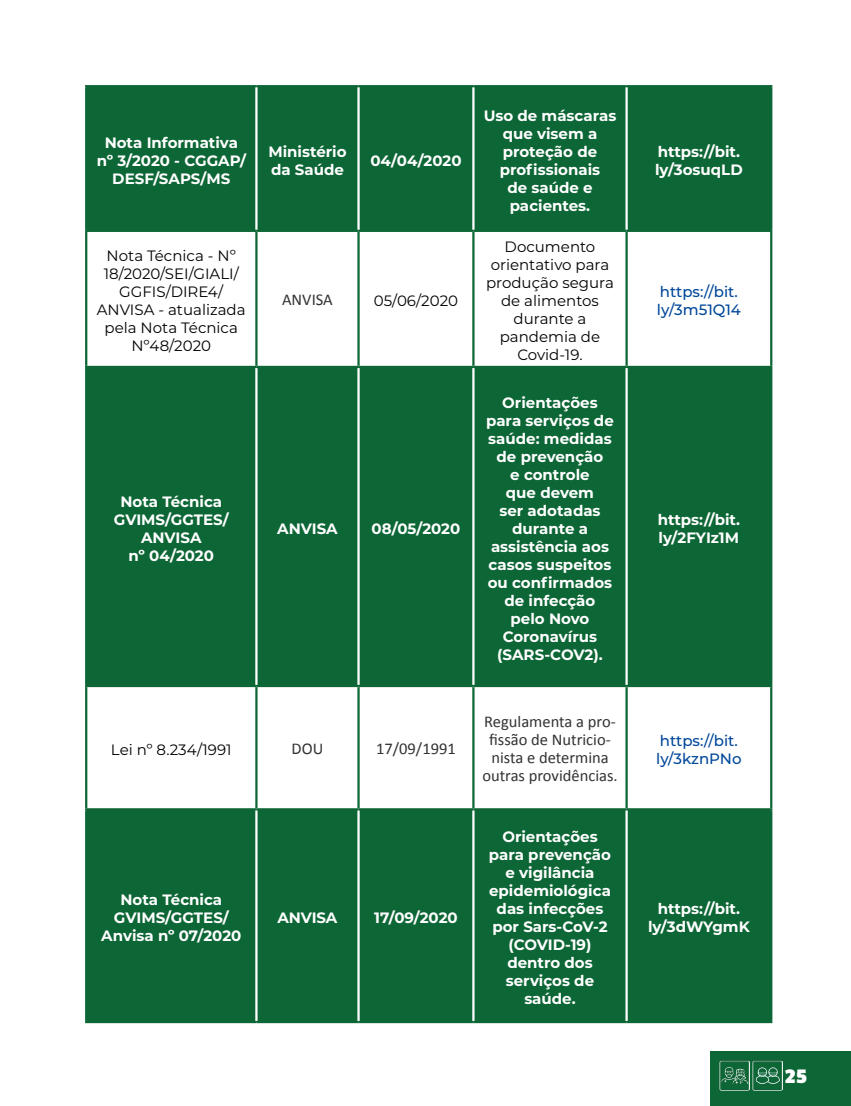
<style>
.page{position:relative;width:851px;height:1106px;background:#fff}
.page>*{position:absolute;margin:0;border:0;box-sizing:border-box;transform-origin:0 0}
.t1{font:900 18px "Clan";color:#fff}
.t2{font:16.5px/17.9px "Calibri";color:#333;text-align:center}
.t3{font:700 15px/18px "Montserrat";color:#fff;text-align:center}
.t4{font:15px/18px "Montserrat";color:#000;text-align:center}
.t5{font:500 15px/18px "Montserrat";color:#00489a}
</style>
<div class="page">
<div style="left:87px;top:87px;width:683px;height:143px;background:#0d6635"></div>
<svg style="left:87px;top:368px;width:683px;height:652px;fill:#0d6635"></svg>
<hr style="left:85px;top:85px;width:171px;height:2px;background:#0d6635">
<hr style="left:85px;top:87px;width:2px;height:143px;background:#0d6635">
<hr style="left:256px;top:85px;width:102px;height:2px;background:#0d6635">
<hr style="left:358px;top:85px;width:115px;height:2px;background:#0d6635">
<hr style="left:473px;top:85px;width:153px;height:2px;background:#0d6635">
<hr style="left:626px;top:85px;width:146px;height:2px;background:#0d6635">
<hr style="left:770px;top:87px;width:2px;height:143px;background:#0d6635">
<hr style="left:85px;top:230px;width:171px;height:2px;background:#0d6635">
<hr style="left:85px;top:232px;width:2px;height:134px;background:#0d6635">
<hr style="left:256px;top:230px;width:102px;height:2px;background:#0d6635">
<hr style="left:255px;top:232px;width:2px;height:134px;background:#0d6635">
<hr style="left:358px;top:230px;width:115px;height:2px;background:#0d6635">
<hr style="left:357px;top:232px;width:2px;height:134px;background:#0d6635">
<hr style="left:473px;top:230px;width:153px;height:2px;background:#0d6635">
<hr style="left:472px;top:232px;width:2px;height:134px;background:#0d6635">
<hr style="left:626px;top:230px;width:146px;height:2px;background:#0d6635">
<hr style="left:625px;top:232px;width:2px;height:134px;background:#0d6635">
<hr style="left:770px;top:232px;width:2px;height:134px;background:#0d6635">
<hr style="left:85px;top:366px;width:171px;height:2px;background:#0d6635">
<hr style="left:85px;top:368px;width:2px;height:317px;background:#0d6635">
<hr style="left:256px;top:366px;width:102px;height:2px;background:#0d6635">
<hr style="left:358px;top:366px;width:115px;height:2px;background:#0d6635">
<hr style="left:473px;top:366px;width:153px;height:2px;background:#0d6635">
<hr style="left:626px;top:366px;width:146px;height:2px;background:#0d6635">
<hr style="left:770px;top:368px;width:2px;height:317px;background:#0d6635">
<hr style="left:85px;top:685px;width:171px;height:2px;background:#0d6635">
<hr style="left:85px;top:687px;width:2px;height:121px;background:#0d6635">
<hr style="left:256px;top:685px;width:102px;height:2px;background:#0d6635">
<hr style="left:255px;top:687px;width:2px;height:121px;background:#0d6635">
<hr style="left:358px;top:685px;width:115px;height:2px;background:#0d6635">
<hr style="left:357px;top:687px;width:2px;height:121px;background:#0d6635">
<hr style="left:473px;top:685px;width:153px;height:2px;background:#0d6635">
<hr style="left:472px;top:687px;width:2px;height:121px;background:#0d6635">
<hr style="left:626px;top:685px;width:146px;height:2px;background:#0d6635">
<hr style="left:625px;top:687px;width:2px;height:121px;background:#0d6635">
<hr style="left:770px;top:687px;width:2px;height:121px;background:#0d6635">
<hr style="left:85px;top:808px;width:171px;height:2px;background:#0d6635">
<hr style="left:85px;top:810px;width:2px;height:210px;background:#0d6635">
<hr style="left:256px;top:808px;width:102px;height:2px;background:#0d6635">
<hr style="left:358px;top:808px;width:115px;height:2px;background:#0d6635">
<hr style="left:473px;top:808px;width:153px;height:2px;background:#0d6635">
<hr style="left:626px;top:808px;width:146px;height:2px;background:#0d6635">
<hr style="left:770px;top:810px;width:2px;height:210px;background:#0d6635">
<hr style="left:85px;top:1020px;width:171px;height:3px;background:#0d6635">
<hr style="left:256px;top:1020px;width:102px;height:3px;background:#0d6635">
<hr style="left:358px;top:1020px;width:115px;height:3px;background:#0d6635">
<hr style="left:473px;top:1020px;width:153px;height:3px;background:#0d6635">
<hr style="left:626px;top:1020px;width:146px;height:3px;background:#0d6635">
<hr style="left:255px;top:87px;width:2px;height:143px;background:#fff">
<hr style="left:357px;top:87px;width:2px;height:143px;background:#fff">
<hr style="left:472px;top:87px;width:2px;height:143px;background:#fff">
<hr style="left:625px;top:87px;width:2px;height:143px;background:#fff">
<hr style="left:255px;top:368px;width:2px;height:317px;background:#fff">
<hr style="left:357px;top:368px;width:2px;height:317px;background:#fff">
<hr style="left:472px;top:368px;width:2px;height:317px;background:#fff">
<hr style="left:625px;top:368px;width:2px;height:317px;background:#fff">
<hr style="left:255px;top:810px;width:2px;height:210px;background:#fff">
<hr style="left:357px;top:810px;width:2px;height:210px;background:#fff">
<hr style="left:472px;top:810px;width:2px;height:210px;background:#fff">
<hr style="left:625px;top:810px;width:2px;height:210px;background:#fff">
<div style="left:710px;top:1051px;width:140px;height:55px;background:#0d6635"></div>
<img style="left:752px;top:1060px;width:30px;height:30px">
<img style="left:719px;top:1060px;width:30px;height:30px">
<p class="t3" style="left:97px;top:133px;width:151px">Nota Informativa nº 3/2020 - CGGAP/<br>DESF/SAPS/MS</p>
<p class="t3" style="left:268px;top:142px;width:80px;text-align:left">Ministério da Saúde</p>
<p class="t3" style="left:370px;top:151px;width:93px">04/04/2020</p>
<p class="t4" style="left:97px;top:246px;width:150px">Nota Técnica - Nº<br>18/2020/SEI/GIALI/<br>GGFIS/DIRE4/<br>ANVISA - atualizada pela Nota Técnica<br>Nº48/2020</p>
<p class="t2" style="left:282px;top:291px;width:52px">ANVISA</p>
<p class="t4" style="left:374px;top:291px;width:86px">05/06/2020</p>
<p class="t3" style="left:114px;top:491px;width:116px">Nota Técnica<br>GVIMS/GGTES/<br>ANVISA<br>nº 04/2020</p>
<p class="t3" style="left:277px;top:518px;width:62px">ANVISA</p>
<p class="t3" style="left:371px;top:518px;width:90px">08/05/2020</p>
<p class="t4" style="left:111px;top:740px;width:122px">Lei nº 8.234/1991</p>
<p class="t2" style="left:291px;top:739px;width:33px">DOU</p>
<p class="t2" style="left:376px;top:739px;width:81px">17/09/1991</p>
<p class="t3" style="left:101px;top:889px;width:141px">Nota Técnica<br>GVIMS/GGTES/<br>Anvisa nº 07/2020</p>
<p class="t3" style="left:277px;top:907px;width:61px">ANVISA</p>
<p class="t3" style="left:374px;top:907px;width:85px">17/09/2020</p>
<p class="t3" style="left:483px;top:106px;width:134px">Uso de máscaras que visem a proteção de profissionais<br>de saúde e pacientes.</p>
<p class="t4" style="left:486px;top:237px;width:129px">Documento orientativo para produção segura de alimentos durante a pandemia de<br>Covid-19.</p>
<p class="t3" style="left:486px;top:392px;width:129px">Orientações para serviços de saúde: medidas de prevenção<br>e controle<br>que devem<br>ser adotadas durante a assistência aos casos suspeitos ou confirmados de infecção pelo Novo<br>Coronavírus (SARS-COV2).</p>
<p class="t2" style="left:482px;top:712px;width:137px">Regulamenta a pro&shy;fissão de Nutricio&shy;nista e determina outras providências.</p>
<p class="t3" style="left:489px;top:826px;width:124px">Orientações para prevenção e vigilância epidemiológica das infecções por Sars-CoV-2 (COVID-19) dentro dos serviços de saúde.</p>
<p class="t3" style="left:655px;top:142px;width:89px;text-align:left">https://bit. ly/3osuqLD</p>
<p class="t5" style="left:656px;top:282px;width:86px">https://bit. ly/3m51Q14</p>
<p class="t3" style="left:657px;top:509px;width:84px;text-align:left">https://bit. ly/2FYIz1M</p>
<p class="t5" style="left:656px;top:731px;width:87px">https://bit. ly/3kznPNo</p>
<p class="t3" style="left:648px;top:898px;width:103px">https://bit. ly/3dWYgmK</p>
<p class="t1" style="left:784px;top:1066px;width:24px">25</p>
</div>
